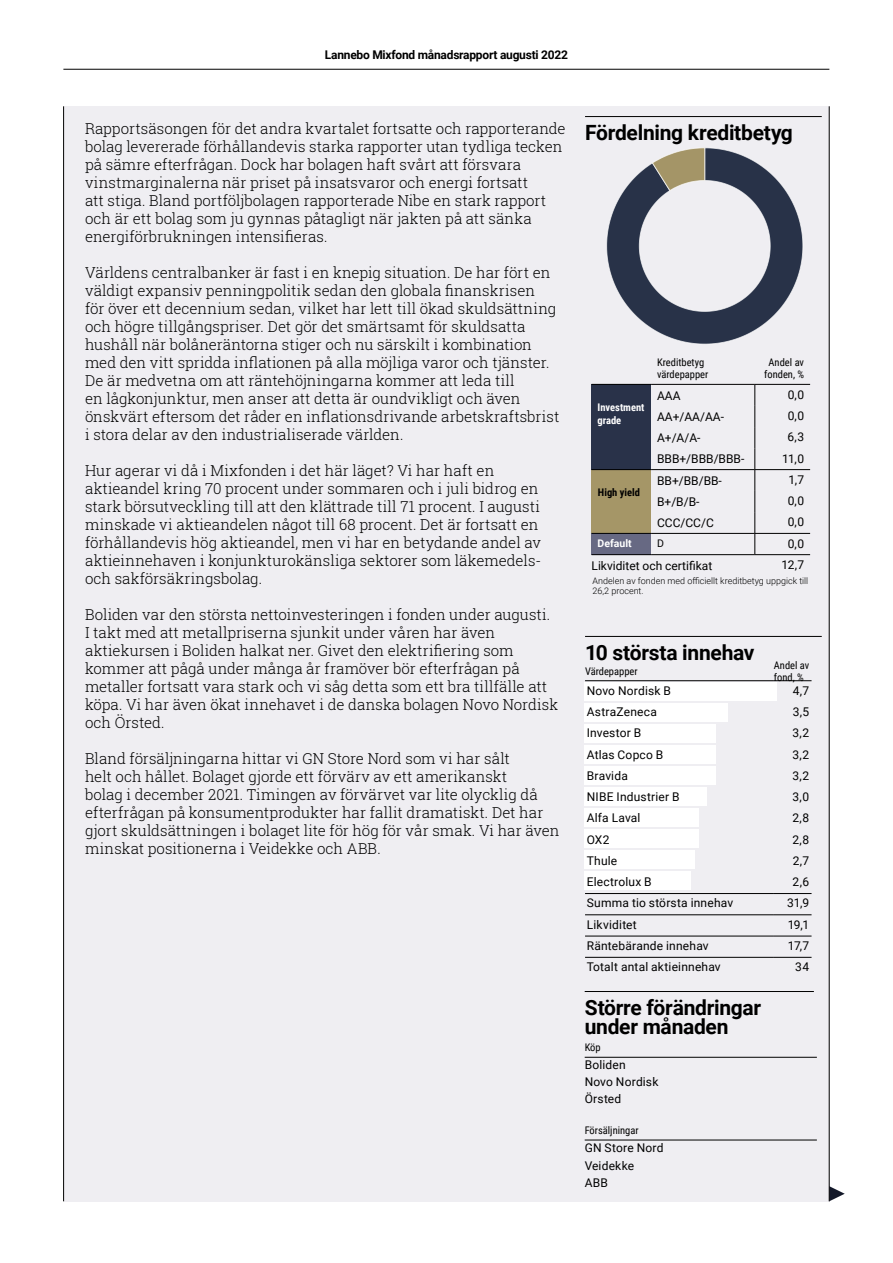
<style>
.page{position:relative;width:893px;height:1263px;background:#fff}
.page>*{position:absolute;margin:0;border:0;box-sizing:border-box;transform-origin:0 0}
.t1{font:700 21px/19.5px "Roboto";letter-spacing:-.015em;color:#000}
.t2{font:300 15px/18px "Roboto Slab";color:#000}
.t3{font:12px/21.3px "Roboto";letter-spacing:.015em;color:#000}
.t4{font:700 12px "Roboto";letter-spacing:-.02em;color:#000}
.t5{font:10.5px/12.6px "Roboto Condensed";color:#000}
.t6{font:700 10.5px/12.6px "Roboto Condensed";color:#fff}
.t7{font:700 10.5px "Roboto Condensed";color:#000}
.t8{font:700 10.5px "Roboto";color:#fff}
.t9{font:10.5px "Roboto";color:#000}
.t10{font:300 9px/10.5px "Roboto";color:#000}
</style>
<div class="page">
<div style="left:64px;top:106px;width:765px;height:1095px;background:#efeef2"></div>
<svg style="left:830px;top:1186px;width:15px;height:15px"></svg>
<hr style="left:829px;top:106px;width:1px;height:1095px;background:#000">
<hr style="left:63px;top:106px;width:1px;height:1095px;background:#000">
<div style="left:584px;top:681px;width:193px;height:19px;background:#fff"></div>
<div style="left:584px;top:703px;width:144px;height:19px;background:#fff"></div>
<div style="left:584px;top:724px;width:131px;height:19px;background:#fff"></div>
<div style="left:584px;top:745px;width:131px;height:19px;background:#fff"></div>
<div style="left:584px;top:766px;width:131px;height:19px;background:#fff"></div>
<div style="left:584px;top:787px;width:123px;height:19px;background:#fff"></div>
<div style="left:584px;top:808px;width:115px;height:19px;background:#fff"></div>
<div style="left:584px;top:829px;width:115px;height:19px;background:#fff"></div>
<div style="left:584px;top:850px;width:111px;height:19px;background:#fff"></div>
<div style="left:584px;top:871px;width:107px;height:19px;background:#fff"></div>
<hr style="left:585px;top:636px;width:237px;height:1px;background:#000">
<hr style="left:585px;top:680px;width:189px;height:1px;background:#000">
<hr style="left:774px;top:680px;width:37px;height:1px;background:#000">
<hr style="left:585px;top:893px;width:189px;height:1px;background:#000">
<hr style="left:774px;top:893px;width:37px;height:1px;background:#000">
<hr style="left:585px;top:914px;width:189px;height:1px;background:#000">
<hr style="left:774px;top:914px;width:37px;height:1px;background:#000">
<hr style="left:585px;top:936px;width:189px;height:1px;background:#000">
<hr style="left:774px;top:936px;width:37px;height:1px;background:#000">
<hr style="left:585px;top:957px;width:189px;height:1px;background:#000">
<hr style="left:774px;top:957px;width:37px;height:1px;background:#000">
<hr style="left:585px;top:991px;width:229px;height:1px;background:#000">
<hr style="left:585px;top:1057px;width:232px;height:1px;background:#000">
<hr style="left:585px;top:1140px;width:232px;height:1px;background:#000">
<hr style="left:585px;top:116px;width:237px;height:1px;background:#000">
<div style="left:592px;top:384px;width:59px;height:86px;background:#293249"></div>
<div style="left:592px;top:470px;width:59px;height:63px;background:#a59667"></div>
<div style="left:592px;top:533px;width:59px;height:22px;background:#676983"></div>
<hr style="left:592px;top:384px;width:59px;height:1px;background:#000">
<hr style="left:651px;top:384px;width:104px;height:1px;background:#000">
<hr style="left:755px;top:384px;width:55px;height:1px;background:#000">
<hr style="left:592px;top:554px;width:59px;height:1px;background:#000">
<hr style="left:651px;top:554px;width:104px;height:1px;background:#000">
<hr style="left:755px;top:554px;width:55px;height:1px;background:#000">
<hr style="left:592px;top:469px;width:59px;height:1px;background:#000">
<hr style="left:651px;top:469px;width:104px;height:1px;background:#000">
<hr style="left:755px;top:469px;width:55px;height:1px;background:#000">
<hr style="left:592px;top:533px;width:59px;height:1px;background:#000">
<hr style="left:651px;top:533px;width:104px;height:1px;background:#000">
<hr style="left:755px;top:533px;width:55px;height:1px;background:#000">
<svg style="left:755px;top:385px;width:1px;height:169px"></svg>
<svg style="left:606px;top:148px;width:197px;height:196px"></svg>
<hr style="left:63px;top:69px;width:766px;height:1px;background:#000">
<p class="t4" style="left:325px;top:46px;width:245px">Lannebo Mixfond månadsrapport augusti 2022</p>
<p class="t2" style="left:85px;top:119px;width:482px">Rapportsäsongen för det andra kvartalet fortsatte och rapporterande bolag levererade förhållandevis starka rapporter utan tydliga tecken på sämre efterfrågan. Dock har bolagen haft svårt att försvara vinstmarginalerna när priset på insatsvaror och energi fortsatt<br>att stiga. Bland portföljbolagen rapporterade Nibe en stark rapport och är ett bolag som ju gynnas påtagligt när jakten på att sänka energiförbrukningen intensifieras.</p>
<p class="t2" style="left:85px;top:263px;width:476px">Världens centralbanker är fast i en knepig situation. De har fört en väldigt expansiv penningpolitik sedan den globala finanskrisen<br>för över ett decennium sedan, vilket har lett till ökad skuldsättning och högre tillgångspriser. Det gör det smärtsamt för skuldsatta hushåll när bolåneräntorna stiger och nu särskilt i kombination med den vitt spridda inflationen på alla möjliga varor och tjänster.<br>De är medvetna om att räntehöjningarna kommer att leda till<br>en lågkonjunktur, men anser att detta är oundvikligt och även önskvärt eftersom det råder en inflationsdrivande arbetskraftsbrist i stora delar av den industrialiserade världen.</p>
<p class="t2" style="left:85px;top:461px;width:458px">Hur agerar vi då i Mixfonden i det här läget? Vi har haft en aktieandel kring 70 procent under sommaren och i juli bidrog en stark börsutveckling till att den klättrade till 71 procent. I augusti minskade vi aktieandelen något till 68 procent. Det är fortsatt en förhållandevis hög aktieandel, men vi har en betydande andel av aktieinnehaven i konjunkturokänsliga sektorer som läkemedels&shy;och sakförsäkringsbolag.</p>
<p class="t2" style="left:85px;top:605px;width:475px">Boliden var den största nettoinvesteringen i fonden under augusti.<br>I takt med att metallpriserna sjunkit under våren har även aktiekursen i Boliden halkat ner. Givet den elektrifiering som kommer att pågå under många år framöver bör efterfrågan på metaller fortsatt vara stark och vi såg detta som ett bra tillfälle att köpa. Vi har även ökat innehavet i de danska bolagen Novo Nordisk och Örsted.</p>
<p class="t2" style="left:85px;top:749px;width:476px">Bland försäljningarna hittar vi GN Store Nord som vi har sålt<br>helt och hållet. Bolaget gjorde ett förvärv av ett amerikanskt<br>bolag i december 2021. Timingen av förvärvet var lite olycklig då efterfrågan på konsumentprodukter har fallit dramatiskt. Det har gjort skuldsättningen i bolaget lite för hög för vår smak. Vi har även minskat positionerna i Veidekke och ABB.</p>
<h1 class="t1" style="left:585px;top:122px;width:209px">Fördelning kreditbetyg</h1>
<p class="t5" style="left:657px;top:355px;width:53px">Kreditbetyg värdepapper</p>
<p class="t5" style="left:764px;top:355px;width:41px;text-align:center">Andel av fonden, %</p>
<p class="t3" style="left:782px;top:383px;width:24px;text-align:center">0,0<br>0,0<br>6,3<br>11,0<br>1,7<br>0,0<br>0,0<br>0,0<br>12,7</p>
<p class="t3" style="left:657px;top:384px;width:89px">AAA<br>AA+/AA/AA-<br>A+/A/A-<br>BBB+/BBB/BBB-</p>
<p class="t6" style="left:597px;top:401px;width:48px">Investment grade</p>
<p class="t3" style="left:657px;top:469px;width:66px">BB+/BB/BB-<br>B+/B/B-<br>CCC/CC/C</p>
<p class="t7" style="left:598px;top:485px;width:44px">High yield</p>
<p class="t8" style="left:598px;top:536px;width:36px">Default</p>
<p class="t9" style="left:657px;top:536px;width:8px">D</p>
<p class="t3" style="left:592px;top:554px;width:122px">Likviditet och certifikat</p>
<p class="t10" style="left:593px;top:575px;width:217px">Andelen av fonden med officiellt kreditbetyg uppgick till<br>26,2 procent.</p>
<h1 class="t1" style="left:585px;top:642px;width:171px">10 största innehav</h1>
<p class="t5" style="left:585px;top:664px;width:54px">Värdepapper</p>
<p class="t5" style="left:774px;top:659px;width:37px;line-height:11.4px">Andel av fond, %</p>
<p class="t3" style="left:587px;top:679px;width:86px">Novo Nordisk B</p>
<p class="t3" style="left:793px;top:679px;width:18px">4,7</p>
<p class="t3" style="left:587px;top:701px;width:72px">AstraZeneca</p>
<p class="t3" style="left:793px;top:701px;width:18px">3,5</p>
<p class="t3" style="left:587px;top:722px;width:56px">Investor B</p>
<p class="t3" style="left:792px;top:722px;width:18px">3,2</p>
<p class="t3" style="left:587px;top:743px;width:78px">Atlas Copco B</p>
<p class="t3" style="left:792px;top:743px;width:18px">3,2</p>
<p class="t3" style="left:587px;top:764px;width:43px">Bravida</p>
<p class="t3" style="left:792px;top:764px;width:18px">3,2</p>
<p class="t3" style="left:587px;top:786px;width:94px">NIBE Industrier B</p>
<p class="t3" style="left:793px;top:786px;width:18px">3,0</p>
<p class="t3" style="left:587px;top:807px;width:55px">Alfa Laval</p>
<p class="t3" style="left:792px;top:807px;width:18px">2,8</p>
<p class="t3" style="left:587px;top:828px;width:24px">OX2</p>
<p class="t3" style="left:792px;top:828px;width:18px">2,8</p>
<p class="t3" style="left:587px;top:849px;width:32px">Thule</p>
<p class="t3" style="left:793px;top:849px;width:18px">2,7</p>
<p class="t3" style="left:587px;top:871px;width:66px">Electrolux B</p>
<p class="t3" style="left:793px;top:871px;width:18px">2,6</p>
<p class="t3" style="left:587px;top:892px;width:148px">Summa tio största innehav</p>
<p class="t3" style="left:787px;top:892px;width:24px">31,9</p>
<p class="t3" style="left:587px;top:913px;width:52px">Likviditet</p>
<p class="t3" style="left:788px;top:913px;width:23px">19,1</p>
<p class="t3" style="left:587px;top:934px;width:123px">Räntebärande innehav</p>
<p class="t3" style="left:788px;top:934px;width:23px">17,7</p>
<p class="t3" style="left:587px;top:956px;width:135px">Totalt antal aktieinnehav</p>
<p class="t3" style="left:795px;top:956px;width:15px">34</p>
<h1 class="t1" style="left:585px;top:997px;width:178px">Större förändringar under månaden</h1>
<p class="t5" style="left:585px;top:1040px;width:18px">Köp</p>
<p class="t3" style="left:585px;top:1056px;width:75px;line-height:17px">Boliden<br>Novo Nordisk<br>Örsted</p>
<p class="t5" style="left:585px;top:1123px;width:55px">Försäljningar</p>
<p class="t3" style="left:585px;top:1139px;width:80px;line-height:17.4px">GN Store Nord<br>Veidekke<br>ABB</p>
</div>
